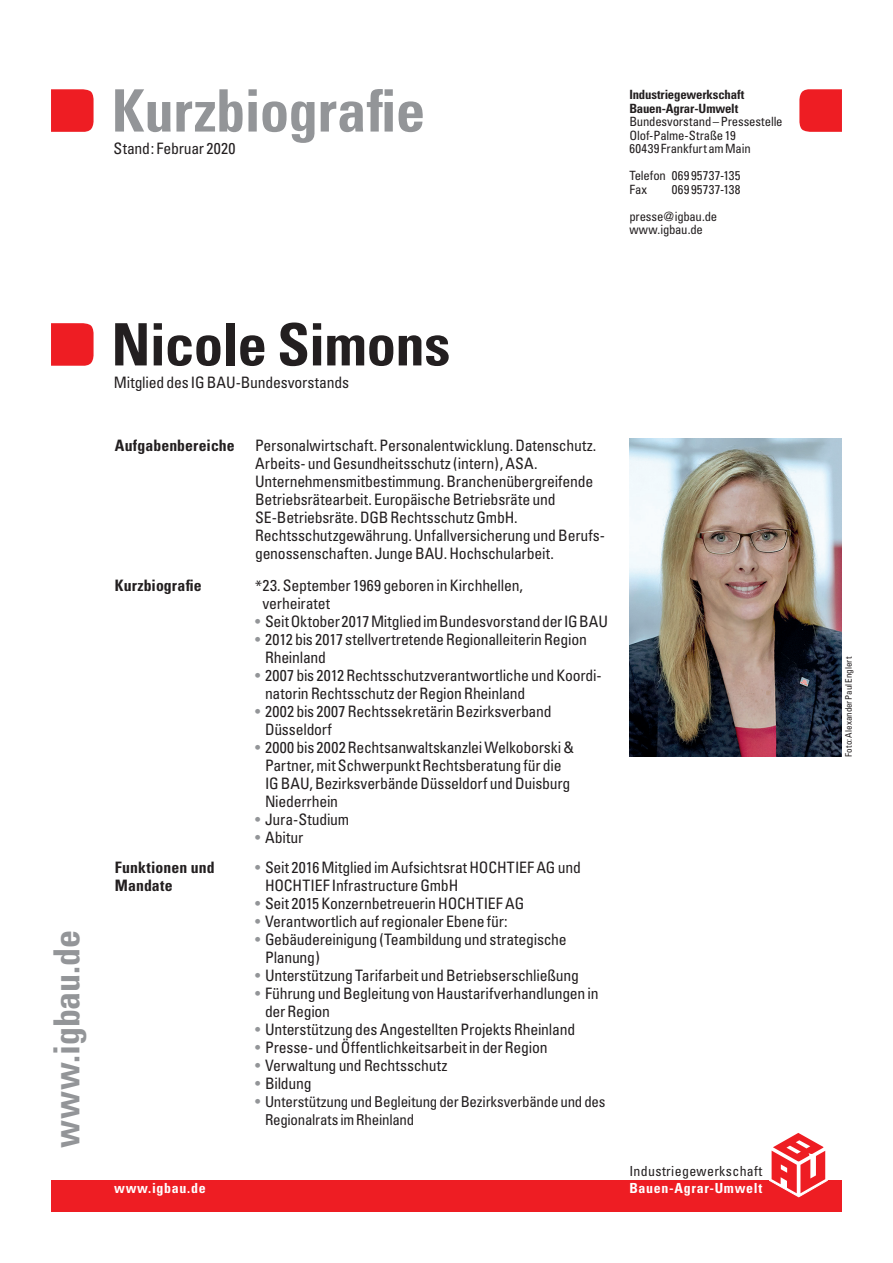
<style>
.page{position:relative;width:893px;height:1263px;background:#fff}
.page>*{position:absolute;margin:0;border:0;box-sizing:border-box;transform-origin:0 0}
.t1{font:700 condensed 58.5px "Univers";letter-spacing:-.005em;color:#939598}
.t2{font:700 condensed 58.5px "Univers";letter-spacing:-.01em;color:#231f20}
.t3{font:700 condensed 36px "Univers";letter-spacing:-.005em;color:#939598}
.t4{font:condensed 15.75px/18px "Univers";letter-spacing:-.015em;color:#231f20}
.t5{font:700 condensed 15.75px/18px "Univers";letter-spacing:.005em;color:#231f20}
.t6{font:condensed 15px/18px "Univers";letter-spacing:-.015em;color:#231f20}
.t7{font:700 condensed 13.95px "Univers";letter-spacing:.05em;color:#fff}
.t8{font:condensed 13.95px "Univers";letter-spacing:.025em;color:#231f20}
.t9{font:condensed 12.75px/13.5px "Univers";letter-spacing:-.015em;color:#231f20}
.t10{font:700 condensed 12.75px/13.5px "Univers";letter-spacing:-.015em;color:#231f20}
.t11{font:condensed 9px "Univers";color:#231f20}
.s1{color:#939598}
.s2{font-size:15.75px;color:#939598}
</style>
<div class="page">
<div style="left:51px;top:1180px;width:791px;height:32px;background:#ee1d23"></div>
<svg style="left:769px;top:1133px;width:59px;height:64px"></svg>
<svg style="left:51px;top:89px;width:43px;height:43px;background:#ee262c"></svg>
<svg style="left:51px;top:323px;width:43px;height:43px;background:#ee262c"></svg>
<svg style="left:799px;top:89px;width:43px;height:43px;background:#ee262c"></svg>
<img style="left:629px;top:438px;width:213px;height:319px">
<h1 class="t1" style="left:112px;top:75px;width:315px">Kurzbiografie</h1>
<p class="t4" style="left:114px;top:139px;width:123px">Stand: Februar 2020</p>
<p class="t10" style="left:629px;top:88px;width:117px">Industriegewerkschaft<br>Bauen-Agrar-Umwelt</p>
<p class="t9" style="left:629px;top:115px;width:155px">Bundesvorstand – Pressestelle<br>Olof-Palme-Straße 19<br>60439 Frankfurt am Main</p>
<p class="t9" style="left:629px;top:169px;width:113px">Telefon 069 95737-135<br>Fax</p>
<p class="t9" style="left:629px;top:176px;width:113px;line-height:27px;text-indent:43px">069 95737-138 presse@igbau.de</p>
<p class="t9" style="left:629px;top:223px;width:75px">www.igbau.de</p>
<h2 class="t3" style="left:45px;top:1148px;width:220px;rotate:-90deg">www.igbau.de</h2>
<h1 class="t2" style="left:111px;top:309px;width:340px">Nicole Simons</h1>
<p class="t4" style="left:114px;top:373px;width:237px">Mitglied des IG BAU-Bundesvorstands</p>
<p class="t5" style="left:115px;top:436px;width:121px">Aufgabenbereiche</p>
<p class="t4" style="left:255px;top:436px;width:351px">Personalwirtschaft. Personalentwicklung. Datenschutz.<br>Arbeits- und Gesundheitsschutz (intern), ASA.<br>Unternehmensmitbestimmung. Branchenübergreifende Betriebsrätearbeit. Europäische Betriebsräte und SE-Betriebsräte. DGB Rechtsschutz GmbH.<br>Rechtsschutzgewährung. Unfallversicherung und Berufs&shy;genossenschaften. Junge BAU. Hochschularbeit.</p>
<p class="t5" style="left:115px;top:576px;width:88px">Kurzbiografie</p>
<p class="t4" style="left:263px;top:576px;width:262px;text-indent:-7px">*23. September 1969 geboren in Kirchhellen, verheiratet</p>
<p class="t4" style="left:255px;top:612px;width:354px"><span class="s1">•</span> Seit Oktober 2017 Mitglied im Bundesvorstand der IG BAU</p>
<p class="t4" style="left:265px;top:630px;width:323px;text-indent:-10px"><span class="s1">•</span> 2012 bis 2017 stellvertretende Regionalleiterin Region<br>Rheinland</p>
<p class="t4" style="left:265px;top:666px;width:338px;text-indent:-10px"><span class="s1">•</span> 2007 bis 2012 Rechtsschutzverantwortliche und Koordi&shy;natorin Rechtsschutz der Region Rheinland</p>
<p class="t4" style="left:265px;top:702px;width:288px;text-indent:-10px"><span class="s1">•</span> 2002 bis 2007 Rechtssekretärin Bezirksverband<br>Düsseldorf</p>
<p class="t4" style="left:265px;top:738px;width:311px;text-indent:-10px"><span class="s1">•</span> 2000 bis 2002 Rechtsanwaltskanzlei Welkoborski &amp; Partner, mit Schwerpunkt Rechtsberatung für die IG BAU, Bezirksverbände Düsseldorf und Duisburg Niederrhein</p>
<p class="t4" style="left:255px;top:810px;width:96px"><span class="s1">•</span> Jura-Studium</p>
<p class="t4" style="left:255px;top:828px;width:50px"><span class="s1">•</span> Abitur</p>
<p class="t5" style="left:115px;top:858px;width:101px">Funktionen und<br>Mandate</p>
<p class="t4" style="left:265px;top:858px;width:317px;text-indent:-10px"><span class="s1">•</span> Seit 2016 Mitglied im Aufsichtsrat HOCHTIEF AG und<br>HOCHTIEF Infrastructure GmbH</p>
<p class="t4" style="left:255px;top:894px;width:271px"><span class="s1">•</span> Seit 2015 Konzernbetreuerin HOCHTIEF AG</p>
<p class="t4" style="left:255px;top:912px;width:254px"><span class="s1">•</span> Verantwortlich auf regionaler Ebene für:</p>
<p class="t4" style="left:265px;top:930px;width:303px;text-indent:-10px"><span class="s1">•</span> Gebäudereinigung (Teambildung und strategische<br>Planung)</p>
<p class="t4" style="left:255px;top:966px;width:325px"><span class="s1">•</span> Unterstützung Tarifarbeit und Betriebserschließung</p>
<p class="t4" style="left:265px;top:984px;width:335px;text-indent:-10px"><span class="s1">•</span> Führung und Begleitung von Haustarifverhandlungen in der Region</p>
<p class="t4" style="left:255px;top:1020px;width:322px"><span class="s1">•</span> Unterstützung des Angestellten Projekts Rheinland</p>
<p class="t4" style="left:255px;top:1038px;width:294px"><span class="s1">•</span> Presse- und Öffentlichkeitsarbeit in der Region</p>
<p class="t4" style="left:255px;top:1056px;width:194px"><span class="s1">•</span> Verwaltung und Rechtsschutz</p>
<p class="t4" style="left:255px;top:1074px;width:58px"><span class="s1">•</span> Bildung</p>
<p class="t6" style="left:265px;top:1092px;width:342px;text-indent:-10px"><span class="s2">•</span> Unterstützung und Begleitung der Bezirksverbände und des<br>Regionalrats im Rheinland</p>
<p class="t8" style="left:629px;top:1162px;width:134px">Industriegewerkschaft</p>
<p class="t7" style="left:114px;top:1179px;width:93px">www.igbau.de</p>
<p class="t7" style="left:629px;top:1179px;width:134px">Bauen-Agrar-Umwelt</p>
<p class="t11" style="left:843px;top:757px;width:102px;rotate:-90deg">Foto: Alexander Paul Englert</p>
</div>
